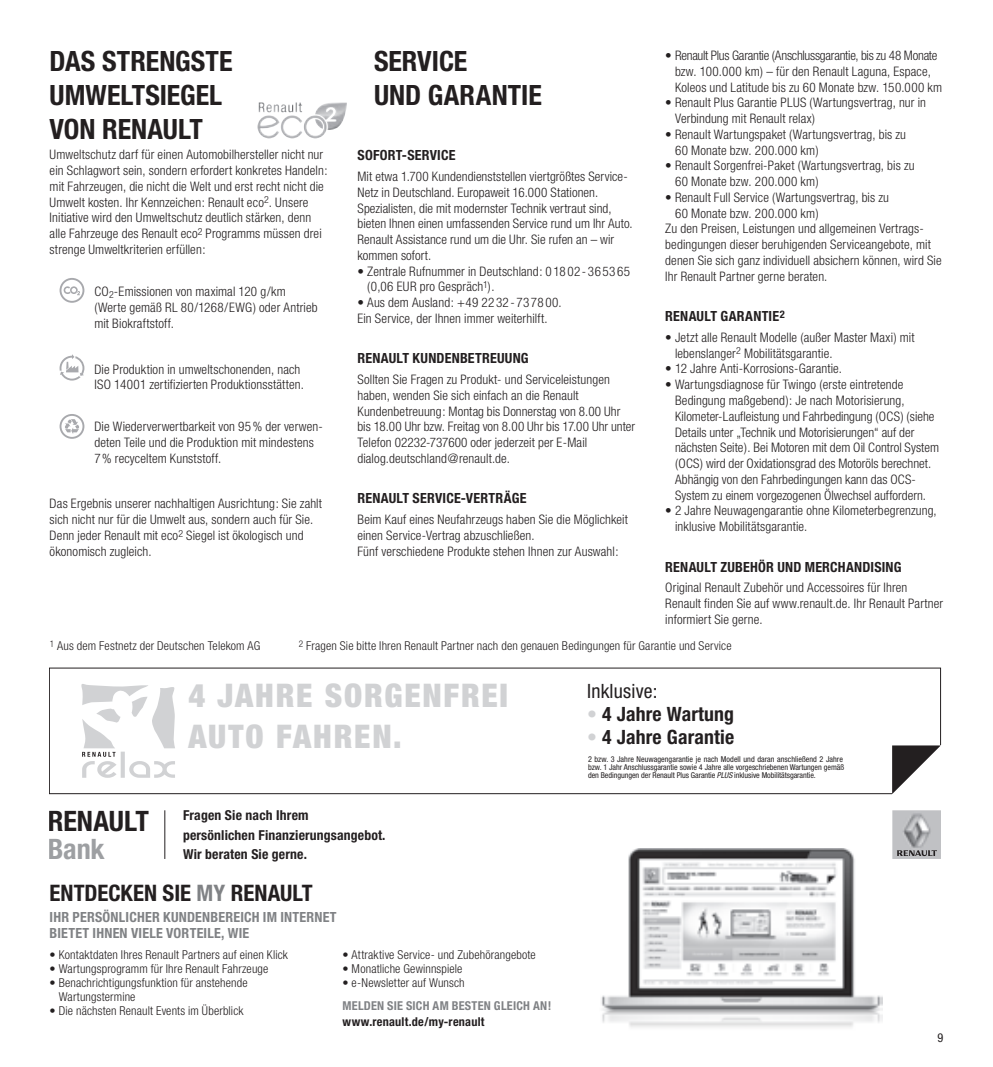
<style>
.page{position:relative;width:993px;height:1067px;background:#fff}
.page>*{position:absolute;margin:0;border:0;box-sizing:border-box;transform-origin:0 0}
.t1{font:900 condensed 32.55px/41.1px "Helvetica Neue";letter-spacing:.055em;color:#d1d2d4}
.t2{font:700 condensed 28.18px/28.2px "Helvetica Neue";letter-spacing:-.005em;color:#231f20}
.Headline{font:700 condensed 28px/33.6px "Helvetica Neue";color:#231f20}
.Headline-2{font:700 condensed 22.75px "Helvetica Neue";color:#231f20}
.t3{font:700 condensed 19.78px "Helvetica Neue";letter-spacing:.01em;color:#231f20}
.t4{font:condensed 19.78px "Helvetica Neue";letter-spacing:.01em;color:#231f20}
.S_Leasing_Subline{font:700 condensed 14px "Helvetica Neue";letter-spacing:.015em;color:#231f20}
.Headline-3{font:700 condensed 14px/15.8px "Helvetica Neue";letter-spacing:.015em;color:#808285}
.S_Leasing_Copy{font:700 condensed 14px "Helvetica Neue";letter-spacing:.02em;color:#231f20}
.t5{font:700 condensed 13.65px/19.4px "Helvetica Neue";letter-spacing:.01em;color:#231f20}
.S_Leasing_Copy-2{font:300 condensed 13.12px/15.8px "Helvetica Neue";letter-spacing:.01em;color:#231f20}
.Headline-4{font:300 condensed 12.25px/14px "Helvetica Neue";letter-spacing:.01em;color:#231f20}
.S_Leasing_Fußnote{font:300 condensed 12.25px "Helvetica Neue";letter-spacing:.015em;color:#231f20}
.Headline-5{font:700 condensed 12.25px "Helvetica Neue";letter-spacing:.02em;color:#808285}
.Headline-6{font:700 condensed 12.25px "Helvetica Neue";letter-spacing:.02em;color:#231f20}
.t6{font:condensed 12.25px "Helvetica Neue";color:#231f20}
.t7{font:10.33px "Helvetica";color:#000}
.t8{font:condensed 8.05px/8px "Helvetica Neue";letter-spacing:-.005em;color:#231f20}
.s1{color:#9d9fa2}
.s2{color:#808285}
.s3{color:#d1d2d4}
.s4{font-style:italic}
</style>
<div class="page">
<svg style="left:60px;top:278px;width:24px;height:25px"></svg>
<svg style="left:60px;top:354px;width:24px;height:26px"></svg>
<svg style="left:60px;top:414px;width:24px;height:25px"></svg>
<div style="left:50px;top:667px;width:890px;height:127px;border:1px solid #231f20"></div>
<svg style="left:81px;top:684px;width:94px;height:94px"></svg>
<svg style="left:891px;top:745px;width:49px;height:49px"></svg>
<hr style="left:164px;top:810px;width:1px;height:49px;background:#231f20">
<img style="left:892px;top:810px;width:48px;height:49px">
<svg style="left:896px;top:850px;width:40px;height:6px"></svg>
<img style="left:258px;top:102px;width:89px;height:28px">
<img style="left:601px;top:848px;width:281px;height:179px">
<p class="Headline" style="left:50px;top:44px;width:184px">DAS STRENGSTE<br>UMWELTSIEGEL<br>VON RENAULT</p>
<p class="S_Leasing_Copy-2" style="left:50px;top:147px;width:279px">Umweltschutz darf für einen Automobilhersteller nicht nur ein Schlagwort sein, sondern erfordert konkretes Handeln: mit Fahrzeugen, die nicht die Welt und erst recht nicht die Umwelt kosten. Ihr Kennzeichen: Renault eco<sup>2</sup>. Unsere Initiative wird den Umweltschutz deutlich stärken, denn alle Fahrzeuge des Renault eco<sup>2</sup> Programms müssen drei strenge Umweltkriterien erfüllen:</p>
<p class="S_Leasing_Copy-2" style="left:94px;top:284px;width:225px">CO<sub>2</sub>-Emissionen von maximal 120 g/km (Werte gemäß RL 80/1268/EWG) oder Antrieb mit Biokraftstoff.</p>
<p class="S_Leasing_Copy-2" style="left:94px;top:361px;width:211px">Die Produktion in umweltschonenden, nach<br>ISO 14001 zertifizierten Produktionsstätten.</p>
<p class="S_Leasing_Copy-2" style="left:94px;top:418px;width:228px">Die Wiederverwertbarkeit von 95% der verwen&shy;deten Teile und die Produktion mit mindestens<br>7% recyceltem Kunststoff.</p>
<p class="S_Leasing_Copy-2" style="left:50px;top:495px;width:274px">Das Ergebnis unserer nachhaltigen Ausrichtung: Sie zahlt sich nicht nur für die Umwelt aus, sondern auch für Sie.<br>Denn jeder Renault mit eco<sup>2</sup> Siegel ist ökologisch und ökonomisch zugleich.</p>
<p class="Headline" style="left:374px;top:44px;width:169px">SERVICE<br>UND GARANTIE</p>
<p class="S_Leasing_Subline" style="left:357px;top:147px;width:99px">SOFORT-SERVICE</p>
<p class="S_Leasing_Copy-2" style="left:357px;top:168px;width:277px">Mit etwa 1.700 Kundendienststellen viertgrößtes Service-Netz in Deutschland. Europaweit 16.000 Stationen.<br>Spezialisten, die mit modernster Technik vertraut sind, bieten Ihnen einen umfassenden Service rund um Ihr Auto.<br>Renault Assistance rund um die Uhr. Sie rufen an – wir kommen sofort.</p>
<p class="S_Leasing_Copy-2" style="left:367px;top:263px;width:264px;text-indent:-10px">• Zentrale Rufnummer in Deutschland: 0 18 02 - 36 53 65 (0,06 EUR pro Gespräch<sup>1</sup>).</p>
<p class="S_Leasing_Copy-2" style="left:357px;top:294px;width:205px">• Aus dem Ausland: +49 2232-737800.</p>
<p class="S_Leasing_Copy-2" style="left:357px;top:310px;width:191px">Ein Service, der Ihnen immer weiterhilft.</p>
<p class="S_Leasing_Subline" style="left:357px;top:350px;width:173px">RENAULT KUNDENBETREUUNG</p>
<p class="S_Leasing_Copy-2" style="left:357px;top:371px;width:279px">Sollten Sie Fragen zu Produkt- und Serviceleistungen haben, wenden Sie sich einfach an die Renault Kundenbetreuung: Montag bis Donnerstag von 8.00 Uhr bis 18.00 Uhr bzw. Freitag von 8.00 Uhr bis 17.00 Uhr unter Telefon 02232-737600 oder jederzeit per E-Mail dialog.deutschland@renault.de.</p>
<p class="S_Leasing_Subline" style="left:357px;top:490px;width:170px">RENAULT SERVICE-VERTRÄGE</p>
<p class="S_Leasing_Copy-2" style="left:357px;top:511px;width:272px">Beim Kauf eines Neufahrzeugs haben Sie die Möglichkeit einen Service-Vertrag abzuschließen.</p>
<p class="S_Leasing_Copy-2" style="left:357px;top:543px;width:262px">Fünf verschiedene Produkte stehen Ihnen zur Auswahl:</p>
<p class="S_Leasing_Copy-2" style="left:674px;top:47px;width:268px;text-indent:-10px">• Renault Plus Garantie (Anschlussgarantie, bis zu 48 Monate bzw. 100.000 km) – für den Renault Laguna, Espace,<br>Koleos und Latitude bis zu 60 Monate bzw. 150.000 km</p>
<p class="S_Leasing_Copy-2" style="left:674px;top:95px;width:252px;text-indent:-10px">• Renault Plus Garantie PLUS (Wartungsvertrag, nur in<br>Verbindung mit Renault relax)</p>
<p class="S_Leasing_Copy-2" style="left:674px;top:126px;width:232px;text-indent:-10px">• Renault Wartungspaket (Wartungsvertrag, bis zu<br>60 Monate bzw. 200.000 km)</p>
<p class="S_Leasing_Copy-2" style="left:674px;top:158px;width:241px;text-indent:-10px">• Renault Sorgenfrei-Paket (Wartungsvertrag, bis zu<br>60 Monate bzw. 200.000 km)</p>
<p class="S_Leasing_Copy-2" style="left:674px;top:189px;width:215px;text-indent:-10px">• Renault Full Service (Wartungsvertrag, bis zu<br>60 Monate bzw. 200.000 km)</p>
<p class="S_Leasing_Copy-2" style="left:665px;top:221px;width:278px">Zu den Preisen, Leistungen und allgemeinen Vertrags&shy;bedingungen dieser beruhigenden Serviceangebote, mit denen Sie sich ganz individuell absichern können, wird Sie Ihr Renault Partner gerne beraten.</p>
<p class="S_Leasing_Copy" style="left:665px;top:308px;width:121px">RENAULT GARANTIE<sup>2</sup></p>
<p class="S_Leasing_Copy-2" style="left:674px;top:329px;width:241px;text-indent:-10px">• Jetzt alle Renault Modelle (außer Master Maxi) mit lebenslanger<sup>2</sup> Mobilitätsgarantie.</p>
<p class="S_Leasing_Copy-2" style="left:665px;top:361px;width:178px">• 12 Jahre Anti-Korrosions-Garantie.</p>
<p class="S_Leasing_Copy-2" style="left:674px;top:376px;width:265px;text-indent:-10px">• Wartungsdiagnose für Twingo (erste eintretende Bedingung maßgebend): Je nach Motorisierung, Kilometer-Laufleistung und Fahrbedingung (OCS) (siehe Details unter „Technik und Motorisierungen“ auf der nächsten Seite). Bei Motoren mit dem Oil Control System (OCS) wird der Oxidationsgrad des Motoröls berechnet.<br>Abhängig von den Fahrbedingungen kann das OCS-System zu einem vorgezogenen Ölwechsel auffordern.</p>
<p class="S_Leasing_Copy-2" style="left:674px;top:502px;width:263px;text-indent:-10px">• 2 Jahre Neuwagengarantie ohne Kilometerbegrenzung, inklusive Mobilitätsgarantie.</p>
<p class="S_Leasing_Subline" style="left:665px;top:558px;width:238px">RENAULT ZUBEHÖR UND MERCHANDISING</p>
<p class="S_Leasing_Copy-2" style="left:665px;top:579px;width:279px">Original Renault Zubehör und Accessoires für Ihren<br>Renault finden Sie auf www.renault.de. Ihr Renault Partner informiert Sie gerne.</p>
<p class="S_Leasing_Fußnote" style="left:50px;top:638px;width:212px"><sup>1</sup> Aus dem Festnetz der Deutschen Telekom AG</p>
<p class="S_Leasing_Fußnote" style="left:299px;top:638px;width:434px"><sup>2</sup> Fragen Sie bitte Ihren Renault Partner nach den genauen Bedingungen für Garantie und Service</p>
<p class="t1" style="left:188px;top:674px;width:321px">4 JAHRE SORGENFREI<br>AUTO FAHREN.</p>
<p class="t2" style="left:48px;top:806px;width:103px">RENAULT<br><span class="s1">Bank</span></p>
<p class="t5" style="left:183px;top:805px;width:204px">Fragen Sie nach Ihrem<br>persönlichen Finanzierungsangebot.<br>Wir beraten Sie gerne.</p>
<p class="Headline-2" style="left:50px;top:879px;width:264px">ENTDECKEN SIE <span class="s2">MY</span> RENAULT</p>
<p class="Headline-3" style="left:50px;top:908px;width:288px">IHR PERSÖNLICHER KUNDENBEREICH IM INTERNET<br>BIETET IHNEN VIELE VORTEILE, WIE</p>
<p class="Headline-4" style="left:50px;top:947px;width:240px">• Kontaktdaten Ihres Renault Partners auf einen Klick</p>
<p class="Headline-4" style="left:50px;top:961px;width:220px">• Wartungsprogramm für Ihre Renault Fahrzeuge</p>
<p class="Headline-4" style="left:59px;top:975px;width:190px;text-indent:-9px">• Benachrichtigungsfunktion für anstehende<br>Wartungstermine</p>
<p class="Headline-4" style="left:50px;top:1003px;width:195px">• Die nächsten Renault Events im Überblick</p>
<p class="t7" style="left:50px;top:902px;width:179px">296xx_relax_preisliste_190x46.indd 1</p>
<p class="Headline-4" style="left:342px;top:947px;width:195px">• Attraktive Service- und Zubehörangebote</p>
<p class="Headline-4" style="left:342px;top:961px;width:121px">• Monatliche Gewinnspiele</p>
<p class="Headline-4" style="left:342px;top:975px;width:124px">• e-Newsletter auf Wunsch</p>
<p class="Headline-5" style="left:342px;top:998px;width:210px">MELDEN SIE SICH AM BESTEN GLEICH AN!</p>
<p class="Headline-6" style="left:342px;top:1014px;width:143px">www.renault.de/my-renault</p>
<p class="t4" style="left:587px;top:679px;width:72px">Inklusive:</p>
<p class="t3" style="left:587px;top:702px;width:148px"><span class="s3">•</span> 4 Jahre Wartung</p>
<p class="t3" style="left:587px;top:725px;width:149px"><span class="s3">•</span> 4 Jahre Garantie</p>
<p class="t8" style="left:588px;top:755px;width:257px">2 bzw. 3 Jahre Neuwagengarantie je nach Modell und daran anschließend 2 Jahre bzw. 1 Jahr Anschlussgarantie sowie 4 Jahre alle vorgeschriebenen Wartungen gemäß den Bedingungen der Renault Plus Garantie <span class="s4">PLUS</span> inklusive Mobilitätsgarantie.</p>
<p class="t6" style="left:937px;top:1030px;width:7px">9</p>
</div>
